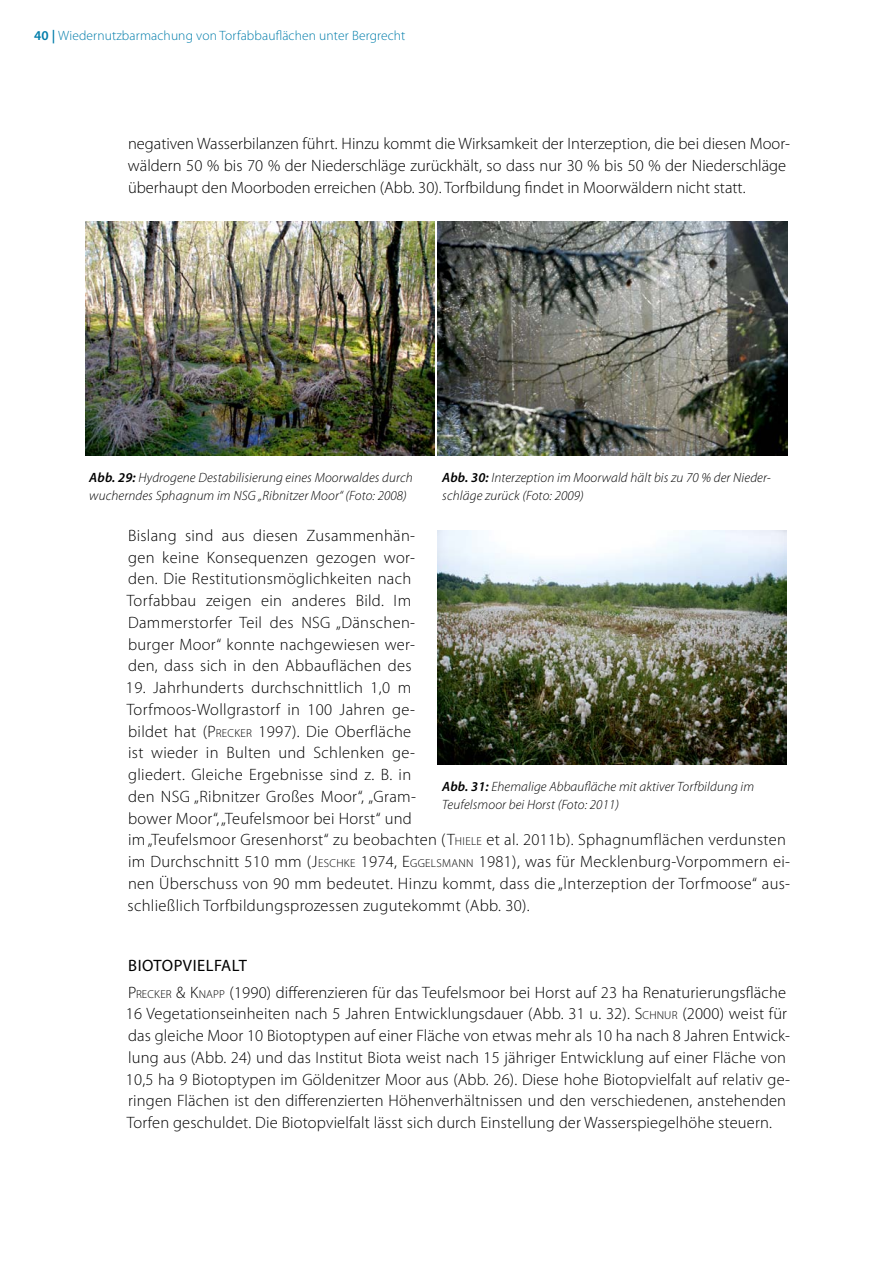
<style>
.page{position:relative;width:893px;height:1263px;background:#fff}
.page>*{position:absolute;margin:0;border:0;box-sizing:border-box;transform-origin:0 0}
.t1{font:300 16.5px/21.8px "Myriad Pro";letter-spacing:.01em;color:#000}
.t2{font:italic 300 13.5px/18px "Myriad Pro";letter-spacing:.01em;color:#000}
.t3{font:300 13.5px "Myriad Pro";letter-spacing:.01em;color:#007daa}
.s1{font-weight:600}
.s2{font-style:inherit}
.s3{font-size:11.55px}
.s4{font-weight:400}
</style>
<div class="page">
<img style="left:85px;top:222px;width:349px;height:234px">
<img style="left:438px;top:222px;width:349px;height:234px">
<img style="left:437px;top:531px;width:350px;height:234px">
<p class="t3" style="left:34px;top:27px;width:373px"><span class="s1">40 |</span> Wiedernutzbarmachung von Torfabbauflächen unter Bergrecht</p>
<p class="t1" style="left:128px;top:133px;width:664px">negativen Wasserbilanzen führt. Hinzu kommt die Wirksamkeit der Interzeption, die bei diesen Moor&shy;wäldern 50 % bis 70 % der Niederschläge zurückhält, so dass nur 30 % bis 50 % der Niederschläge überhaupt den Moorboden erreichen (Abb. 30). Torfbildung findet in Moorwäldern nicht statt.</p>
<p class="t2" style="left:89px;top:468px;width:325px"><span class="s1">Abb. 29:</span> Hydrogene Destabilisierung eines Moorwaldes durch wucherndes Sphagnum im NSG „Ribnitzer Moor“ (Foto: 2008)</p>
<p class="t2" style="left:442px;top:468px;width:330px"><span class="s1">Abb. 30:</span> Interzeption im Moorwald hält bis zu 70 % der Nieder&shy;schläge zurück (Foto: 2009)</p>
<p class="t1" style="left:127px;top:524px;width:290px">Bislang sind aus diesen Zusammenhän&shy;gen keine Konsequenzen gezogen wor&shy;den. Die Restitutionsmöglichkeiten nach Torfabbau zeigen ein anderes Bild. Im Dammerstorfer Teil des NSG „Dänschen&shy;burger Moor“ konnte nachgewiesen wer&shy;den, dass sich in den Abbauflächen des</p>
<p class="t1" style="left:126px;top:677px;width:666px">19. Jahrhunderts durchschnittlich 1,0 m<br>Torfmoos-Wollgrastorf in 100 Jahren ge-<br>bildet hat (<span class="s2">P</span><span class="s3">RECKER</span> 1997). Die Oberfläche<br>ist wieder in Bulten und Schlenken ge-<br>gliedert. Gleiche Ergebnisse sind z. B. in<br>den NSG „Ribnitzer Großes Moor“, „Gram-<br>bower Moor“, „Teufelsmoor bei Horst“ und<br>im „Teufelsmoor Gresenhorst“ zu beobachten (<span class="s2">T</span><span class="s3">HIELE</span> et al. 2011b). Sphagnumflächen verdunsten im Durchschnitt 510 mm (<span class="s2">J</span><span class="s3">ESCHKE</span> <span class="s2">1974, E</span><span class="s3">GG ELSMANN</span> 1981), was für Mecklenburg-Vorpommern ei&shy;nen Überschuss von 90 mm bedeutet. Hinzu kommt, dass die „Interzeption der Torfmoose“ aus&shy;schließlich Torfbildungsprozessen zugutekommt (Abb. 30).</p>
<p class="t2" style="left:442px;top:777px;width:313px"><span class="s1">Abb. 31:</span> Ehemalige Abbaufläche mit aktiver Torfbildung im<br>Teufelsmoor bei Horst (Foto: 2011)</p>
<p class="t1" style="left:128px;top:953px;width:660px;line-height:26.2px"><span class="s4">BIOTOPVIELFALT<br></span><span class="s2">P</span><span class="s3">RECKER</span> <span class="s2">&amp; K</span><span class="s3">NAPP</span> (1990) differenzieren für das Teufelsmoor bei Horst auf 23 ha Renaturierungsfläche</p>
<p class="t1" style="left:126px;top:1003px;width:666px">16 Vegetationseinheiten nach 5 Jahren Entwicklungsdauer (Abb. 31 u. 32). <span class="s2">S</span><span class="s3">CHN UR</span> (2000) weist für das gleiche Moor 10 Biotoptypen auf einer Fläche von etwas mehr als 10 ha nach 8 Jahren Entwick&shy;lung aus (Abb. 24) und das Institut Biota weist nach 15 jähriger Entwicklung auf einer Fläche von 10,5 ha 9 Biotoptypen im Göldenitzer Moor aus (Abb. 26). Diese hohe Biotopvielfalt auf relativ ge&shy;ringen Flächen ist den differenzierten Höhenverhältnissen und den verschiedenen, anstehenden Torfen geschuldet. Die Biotopvielfalt lässt sich durch Einstellung der Wasserspiegelhöhe steuern.</p>
</div>
